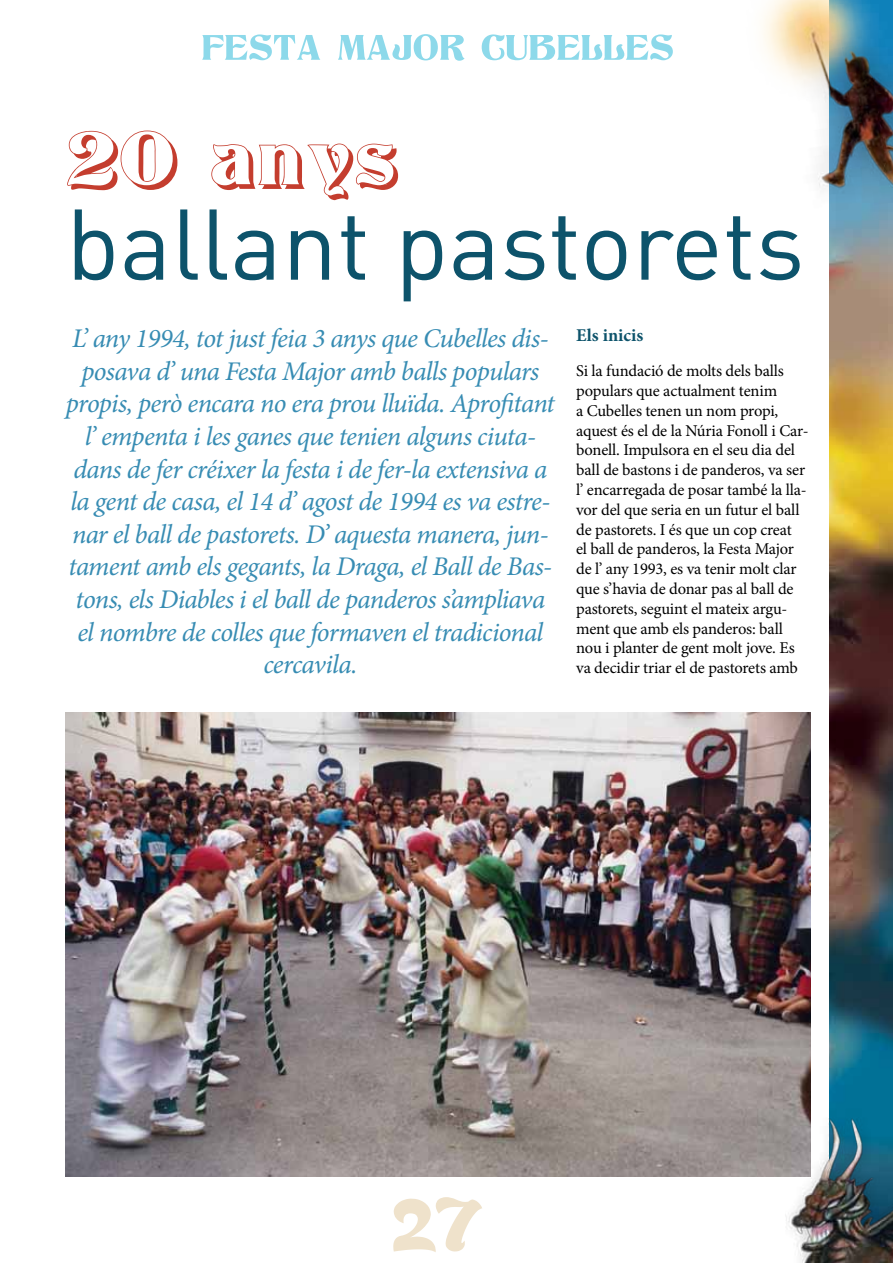
<style>
.page{position:relative;width:893px;height:1263px;background:#fff}
.page>*{position:absolute;margin:0;border:0;box-sizing:border-box;transform-origin:0 0}
.t1{font:75px "Bready Alternates Demo";color:#efe2cb}
.t2{font:italic 27px/32.5px "Minion Pro";letter-spacing:-.03em;color:#378cb3;text-align:center}
.t3{font:700 18px "Minion Pro";color:#0d536b}
.t4{font:16.5px/19.8px "Minion Pro";letter-spacing:-.01em;color:#000}
</style>
<div class="page">
<img style="left:829px;top:225px;width:64px;height:866px">
<img style="left:785px;top:1091px;width:108px;height:172px">
<svg style="left:202px;top:34px;width:471px;height:27px"></svg>
<img style="left:763px;top:0;width:130px;height:225px">
<svg style="left:75px;top:209px;width:725px;height:92px"></svg>
<svg style="left:67px;top:131px;width:331px;height:69px"></svg>
<img style="left:66px;top:712px;width:744px;height:465px">
<p class="t2" style="left:66px;top:322px;width:490px">L’ any 1994, tot just feia 3 anys que Cubelles dis&shy;posava d’ una Festa Major amb balls populars propis, però encara no era prou lluïda. Aprofitant l’ empenta i les ganes que tenien alguns ciuta&shy;dans de fer créixer la festa i de fer-la extensiva a la gent de casa, el 14 d’ agost de 1994 es va estre&shy;nar el ball de pastorets. D’ aquesta manera, jun&shy;tament amb els gegants, la Draga, el Ball de Bas&shy;tons, els Diables i el ball de panderos s’ampliava el nombre de colles que formaven el tradicional cercavila.</p>
<p class="t3" style="left:576px;top:323px;width:69px">Els inicis</p>
<p class="t4" style="left:576px;top:361px;width:234px">Si la fundació de molts dels balls populars que actualment tenim<br>a Cubelles tenen un nom propi, aquest és el de la Núria Fonoll i Car&shy;bonell. Impulsora en el seu dia del ball de bastons i de panderos, va ser l’ encarregada de posar també la lla&shy;vor del que seria en un futur el ball de pastorets. I és que un cop creat<br>el ball de panderos, la Festa Major de l’ any 1993, es va tenir molt clar que s’havia de donar pas al ball de pastorets, seguint el mateix argu&shy;ment que amb els panderos: ball nou i planter de gent molt jove. Es va decidir triar el de pastorets amb</p>
<h1 class="t1" style="left:393px;top:1181px;width:91px">27</h1>
</div>
